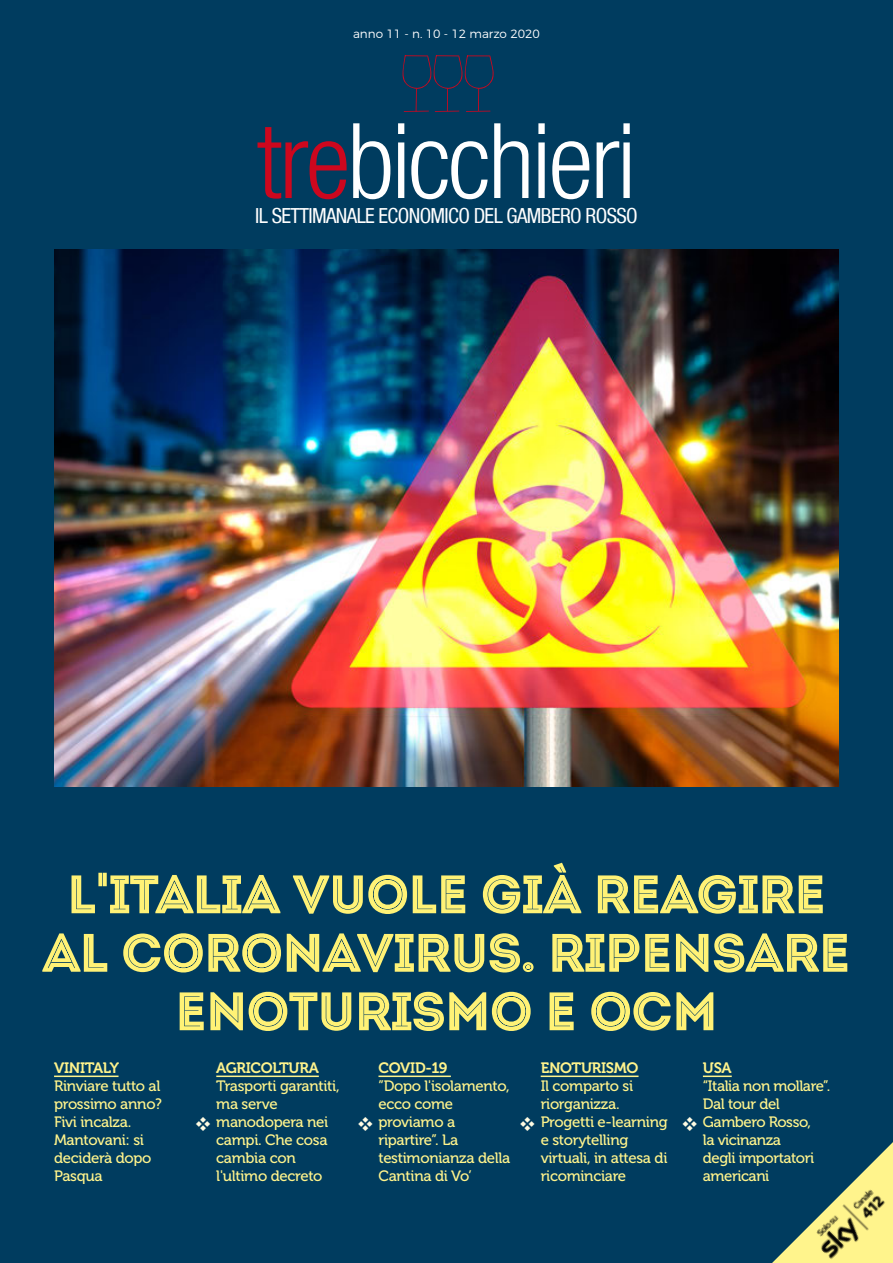
<style>
.page{position:relative;width:893px;height:1263px;background:#003c5f}
.page>*{position:absolute;margin:0;border:0;box-sizing:border-box;transform-origin:0 0}
.t1{font:300 condensed 104.55px "Helvetica Neue LT Com";letter-spacing:-.025em;color:#fff}
.t2{font:54px/58.5px "Intro Inline";letter-spacing:-.03em;color:#fff276;text-align:center}
.t3{font:condensed 20.85px "Helvetica Neue LT Com";letter-spacing:-.03em;color:#fff}
.t4{font:15px/18px "Museo 500";letter-spacing:-.02em;color:#fff48c}
.t5{font:15px "Museo 700";letter-spacing:-.02em;color:#fff48c}
.t6{font:300 12px "Montserrat";color:#fff}
.s1{color:#cd071e}
.s2{font-family:"Pontiac Inline"}
</style>
<div class="page">
<svg style="left:402px;top:55px;width:92px;height:57px"></svg>
<hr style="left:54px;top:1075px;width:65px;height:2px;background:#fff48c">
<svg style="left:772px;top:1142px;width:121px;height:121px"></svg>
<img style="left:809px;top:1178px;width:84px;height:85px">
<hr style="left:216px;top:1075px;width:103px;height:2px;background:#fff48c">
<hr style="left:378px;top:1075px;width:73px;height:2px;background:#fff48c">
<hr style="left:541px;top:1075px;width:97px;height:2px;background:#fff48c">
<hr style="left:703px;top:1075px;width:29px;height:2px;background:#fff48c">
<img style="left:54px;top:249px;width:785px;height:538px">
<p class="t6" style="left:353px;top:27px;width:188px">anno 11 - n. 10 - 12 marzo 2020</p>
<h1 class="t1" style="left:257px;top:101px;width:381px"><span class="s1">tre</span>bicchieri</h1>
<h3 class="t3" style="left:255px;top:203px;width:384px">IL SETTIMANALE ECONOMICO DEL GAMBERO ROSSO</h3>
<h2 class="t2" style="left:42px;top:865px;width:810px">L<span class="s2">'</span>ITALIA VUOLE GIÀ REAGIRE<br>AL CORONAVIRUS. RIPENSARE<br>ENOTURISMO E OCM</h2>
<p class="t5" style="left:54px;top:1060px;width:66px">VINITALY</p>
<p class="t4" style="left:54px;top:1077px;width:109px">Rinviare tutto al prossimo anno?<br>Fivi incalza.<br>Mantovani: si deciderà dopo<br>Pasqua</p>
<p class="t5" style="left:216px;top:1060px;width:104px">AGRICOLTURA</p>
<p class="t4" style="left:216px;top:1077px;width:125px">Trasporti garantiti, ma serve manodopera nei campi. Che cosa cambia con l'ultimo decreto</p>
<p class="t5" style="left:378px;top:1060px;width:70px">COVID-19</p>
<p class="t4" style="left:378px;top:1077px;width:133px">”Dopo l'isolamento, ecco come proviamo a ripartire”. La testimonianza della<br>Cantina di Vo’</p>
<p class="t5" style="left:541px;top:1060px;width:99px">ENOTURISMO</p>
<p class="t4" style="left:541px;top:1077px;width:129px">Il comparto si riorganizza.<br>Progetti e-learning e storytelling virtuali, in attesa di ricominciare</p>
<p class="t5" style="left:703px;top:1060px;width:30px">USA</p>
<p class="t4" style="left:703px;top:1077px;width:129px">“Italia non mollare”.<br>Dal tour del<br>Gambero Rosso,<br>la vicinanza<br>degli importatori americani</p>
</div>
